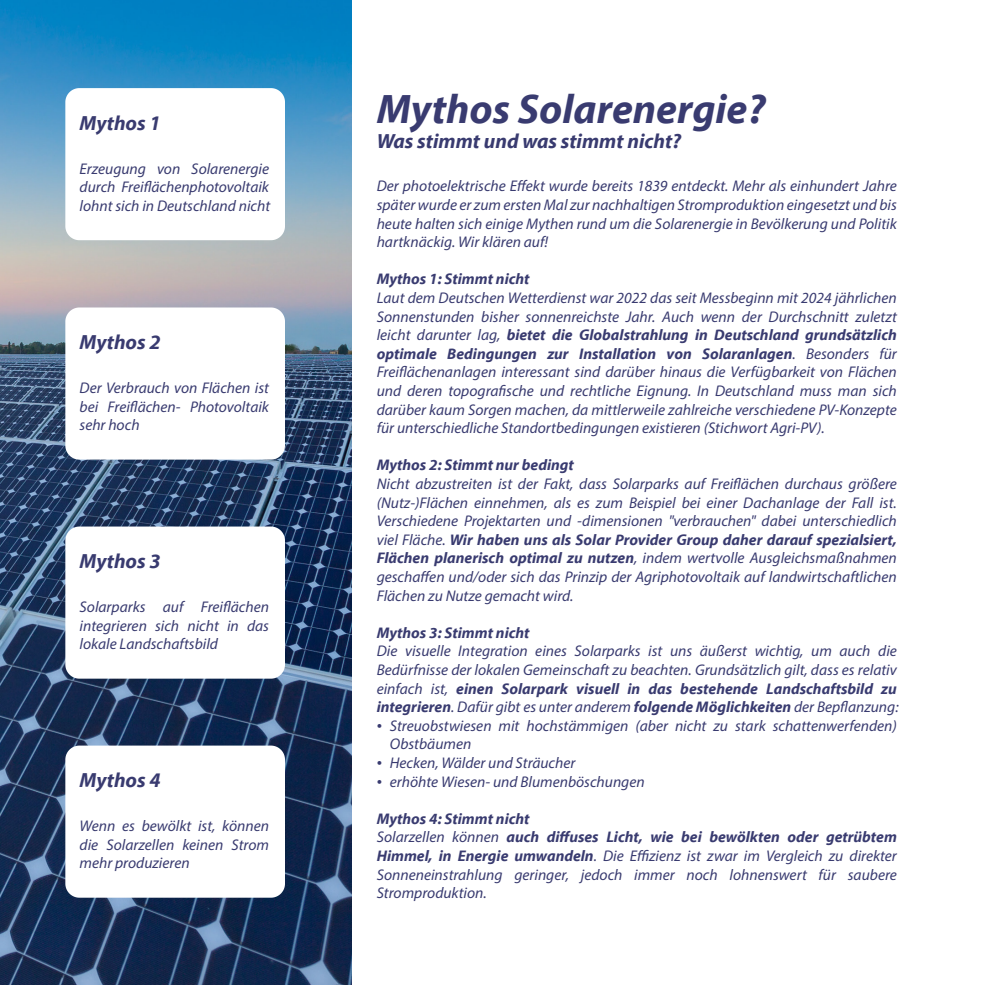
<style>
.page{position:relative;width:985px;height:985px;background:#fff}
.page>*{position:absolute;margin:0;border:0;box-sizing:border-box;transform-origin:0 0}
.t1{font:italic 700 41.56px "Myriad Pro";color:#393b70}
.t2{font:italic 700 20.62px "Myriad Pro";color:#393b70}
.t3{font:italic 15.5px/18.6px "Myriad Pro";color:#393b70;text-align:justify}
.t4{font:italic 700 15.5px "Myriad Pro";color:#393b70}
.s1{font-weight:700}
.s2{font-family:"Times New Roman";font-style:normal}
</style>
<div class="page">
<img style="left:0;top:0;width:351px;height:984px">
<svg style="left:65px;top:88px;width:220px;height:152px"></svg>
<svg style="left:65px;top:745px;width:220px;height:152px"></svg>
<svg style="left:65px;top:307px;width:220px;height:152px"></svg>
<svg style="left:65px;top:526px;width:220px;height:152px"></svg>
<h2 class="t2" style="left:80px;top:110px;width:83px">Mythos 1</h2>
<p class="t3" style="left:80px;top:159px;width:192px">Erzeugung von Solarenergie durch Freiflächenphotovoltaik lohnt sich in Deutschland nicht</p>
<h2 class="t2" style="left:80px;top:329px;width:83px">Mythos 2</h2>
<p class="t3" style="left:80px;top:378px;width:191px">Der Verbrauch von Flächen ist bei Freiflächen- Photovoltaik sehr hoch</p>
<h2 class="t2" style="left:80px;top:548px;width:83px">Mythos 3</h2>
<p class="t3" style="left:80px;top:597px;width:191px">Solarparks auf Freiflächen integrieren sich nicht in das lokale Landschaftsbild</p>
<h2 class="t2" style="left:80px;top:767px;width:83px">Mythos 4</h2>
<p class="t3" style="left:80px;top:816px;width:191px">Wenn es bewölkt ist, können die Solarzellen keinen Strom mehr produzieren</p>
<h1 class="t1" style="left:376px;top:82px;width:390px">Mythos Solarenergie?</h1>
<h2 class="t2" style="left:376px;top:127px;width:306px">Was stimmt und was stimmt nicht?</h2>
<p class="t3" style="left:376px;top:177px;width:521px">Der photoelektrische Effekt wurde bereits 1839 entdeckt. Mehr als einhundert Jahre später wurde er zum ersten Mal zur nachhaltigen Stromproduktion eingesetzt und bis heute halten sich einige Mythen rund um die Solarenergie in Bevölkerung und Politik hartknäckig. Wir klären auf!</p>
<p class="t4" style="left:376px;top:269px;width:154px">Mythos 1: Stimmt nicht</p>
<p class="t3" style="left:376px;top:288px;width:521px">Laut dem Deutschen Wetterdienst war 2022 das seit Messbeginn mit 2024 jährlichen Sonnenstunden bisher sonnenreichste Jahr. Auch wenn der Durchschnitt zuletzt leicht darunter lag, <span class="s1">bietet die Globalstrahlung in Deutschland grundsätzlich optimale Bedingungen zur Installation von Solaranlagen</span>. Besonders für Freiflächenanlagen interessant sind darüber hinaus die Verfügbarkeit von Flächen und deren topografische und rechtliche Eignung. In Deutschland muss man sich darüber kaum Sorgen machen, da mittlerweile zahlreiche verschiedene PV-Konzepte für unterschiedliche Standortbedingungen existieren (Stichwort Agri-PV).</p>
<p class="t4" style="left:376px;top:455px;width:199px">Mythos 2: Stimmt nur bedingt</p>
<p class="t3" style="left:376px;top:474px;width:521px">Nicht abzustreiten ist der Fakt, dass Solarparks auf Freiflächen durchaus größere (Nutz-)Flächen einnehmen, als es zum Beispiel bei einer Dachanlage der Fall ist.<br>Verschiedene Projektarten und -dimensionen "verbrauchen" dabei unterschiedlich viel Fläche. <span class="s1">Wir haben uns als Solar Provider Group daher darauf spezialsiert, Flächen planerisch optimal zu nutzen</span>, indem wertvolle Ausgleichsmaßnahmen geschaffen und/oder sich das Prinzip der Agriphotovoltaik auf landwirtschaftlichen Flächen zu Nutze gemacht wird.</p>
<p class="t4" style="left:376px;top:622px;width:154px">Mythos 3: Stimmt nicht</p>
<p class="t3" style="left:376px;top:641px;width:523px">Die visuelle Integration eines Solarparks ist uns äußerst wichtig, um auch die Bedürfnisse der lokalen Gemeinschaft zu beachten. Grundsätzlich gilt, dass es relativ einfach ist, <span class="s1">einen Solarpark visuell in das bestehende Landschaftsbild zu integrieren</span>. Dafür gibt es unter anderem <span class="s1">folgende Möglichkeiten</span> der Bepflanzung:</p>
<p class="t3" style="left:390px;top:716px;width:508px;text-indent:-13px"><span class="s2">•</span> Streuobstwiesen mit hochstämmigen (aber nicht zu stark schattenwerfenden)<br>Obstbäumen</p>
<p class="t3" style="left:376px;top:753px;width:200px"><span class="s2">•</span> Hecken, Wälder und Sträucher</p>
<p class="t3" style="left:376px;top:771px;width:269px"><span class="s2">•</span> erhöhte Wiesen- und Blumenböschungen</p>
<p class="t3" style="left:376px;top:809px;width:521px;text-align:left"><span class="s1">Mythos 4: Stimmt nicht<br></span>Solarzellen können <span class="s1">auch diffuses Licht, wie bei bewölkten oder getrübtem Himmel, in Energie umwandeln</span>. Die Effizienz ist zwar im Vergleich zu direkter Sonneneinstrahlung geringer, jedoch immer noch lohnenswert für saubere Stromproduktion.</p>
</div>
